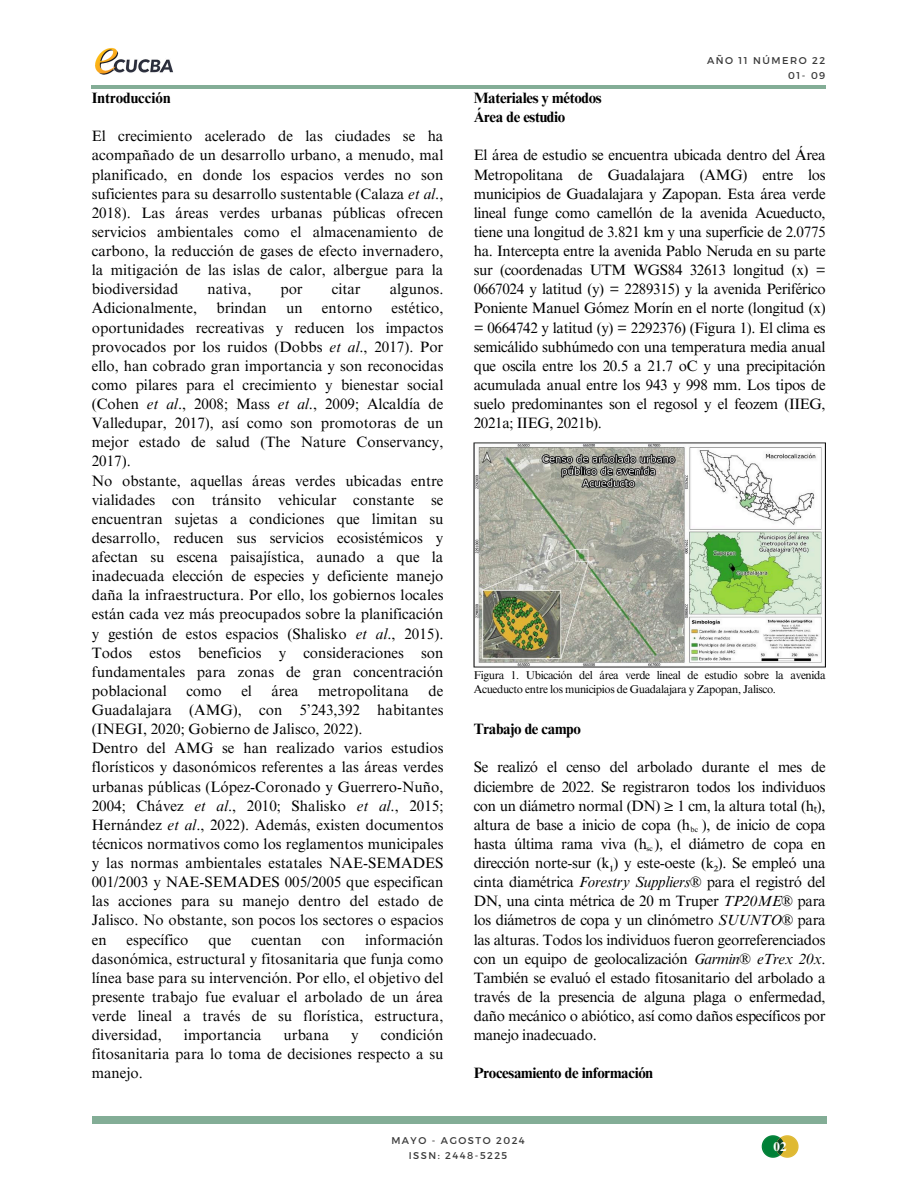
<style>
.page{position:relative;width:918px;height:1188px;background:#fff}
.page>*{position:absolute;margin:0;border:0;box-sizing:border-box;transform-origin:0 0}
.t1{font:15px/19.2px "Times NRMT Pro";color:#000;text-align:justify}
.t2{font:700 15px/19.2px "Times NRMT Pro";letter-spacing:-.02em;color:#000}
.t3{font:700 15px "Times NRMT Pro";color:#000}
.t4{font:700 13.05px "Te X Gyre Termes";color:#fefefe}
.t5{font:11.25px/13.2px "Times NRMT Pro";letter-spacing:-.03em;color:#000}
.t6{font:9.9px/14.9px "Montserrat";letter-spacing:.15em;color:#3a3a3a;text-align:right}
.t7{font:7.5px "Times NRMT Pro";color:#000}
.s1{font-style:italic}
.s2{font-family:"Noto Sans"}
</style>
<div class="page">
<hr style="left:92px;top:85px;width:734px;height:4px;background:#83ad96">
<div style="left:92px;top:1117px;width:734px;height:6px;background:#83ad96"></div>
<svg style="left:762px;top:1135px;width:37px;height:23px"></svg>
<img style="left:95px;top:47px;width:78px;height:28px">
<img style="left:474px;top:442px;width:352px;height:225px">
<h1 class="t3" style="left:92px;top:92px;width:80px">Introducción</h1>
<h2 class="t1" style="left:92px;top:128px;width:353px">El crecimiento acelerado de las ciudades se ha acompañado de un desarrollo urbano, a menudo, mal planificado, en donde los espacios verdes no son suficientes para su desarrollo sustentable (Calaza <span class="s1">et al</span>., 2018). Las áreas verdes urbanas públicas ofrecen servicios ambientales como el almacenamiento de carbono, la reducción de gases de efecto invernadero, la mitigación de las islas de calor, albergue para la biodiversidad</h2>
<h2 class="t1" style="left:208px;top:281px;width:45px">nativa,</h2>
<h2 class="t1" style="left:280px;top:281px;width:24px">por</h2>
<h2 class="t1" style="left:332px;top:281px;width:30px">citar</h2>
<h2 class="t1" style="left:390px;top:281px;width:55px">algunos.</h2>
<h2 class="t1" style="left:92px;top:301px;width:353px;text-align:left;text-indent:300px">estético, oportunidades recreativas y reducen los impactos provocados por los ruidos (Dobbs <span class="s1">et al</span>., 2017). Por ello, han cobrado gran importancia y son reconocidas como pilares para el crecimiento y bienestar social (Cohen <span class="s1">et al</span>., 2008; Mass <span class="s1">et al</span>., 2009; Alcaldía de Valledupar, 2017), así como son promotoras de un mejor estado de salud (The Nature Conservancy, 2017).<br>No obstante, aquellas áreas verdes ubicadas entre vialidades con tránsito vehicular constante se encuentran sujetas a condiciones que limitan su desarrollo, reducen sus servicios ecosistémicos y afectan su escena paisajística, aunado a que la inadecuada elección de especies y deficiente manejo daña la infraestructura. Por ello, los gobiernos locales están cada vez más preocupados sobre la planificación y gestión de estos espacios (Shalisko <span class="s1">et al</span>., 2015).<br>Todos estos beneficios y consideraciones son fundamentales para zonas de gran concentración poblacional</h2>
<h2 class="t1" style="left:92px;top:301px;width:107px">Adicionalmente,</h2>
<h2 class="t1" style="left:216px;top:301px;width:52px">brindan</h2>
<h2 class="t1" style="left:286px;top:301px;width:18px">un</h2>
<h2 class="t1" style="left:322px;top:301px;width:52px">entorno</h2>
<h2 class="t1" style="left:186px;top:683px;width:37px">como</h2>
<h2 class="t1" style="left:241px;top:683px;width:12px">el</h2>
<h2 class="t1" style="left:271px;top:683px;width:29px">área</h2>
<h2 class="t1" style="left:318px;top:683px;width:92px">metropolitana</h2>
<h2 class="t1" style="left:92px;top:683px;width:353px;text-align:left;text-indent:337px">de Guadalajara (AMG), con 5’243,392 habitantes (INEGI, 2020; Gobierno de Jalisco, 2022).<br>Dentro del AMG se han realizado varios estudios florísticos y dasonómicos referentes a las áreas verdes urbanas públicas (López-Coronado y Guerrero-Nuño, 2004; Chávez <span class="s1">et al</span>., 2010; Shalisko <span class="s1">et al</span>., 2015; Hernández <span class="s1">et al</span>., 2022). Además, existen documentos técnicos normativos como los reglamentos municipales y las normas ambientales estatales NAE-SEMADES 001/2003 y NAE-SEMADES 005/2005 que especifican las acciones para su manejo dentro del estado de Jalisco. No obstante, son pocos los sectores o espacios en</h2>
<h2 class="t1" style="left:92px;top:932px;width:353px;text-indent:273px">información dasonómica, estructural y fitosanitaria que funja como línea base para su intervención. Por ello, el objetivo del presente trabajo fue evaluar el arbolado de un área verde lineal a través de su florística, estructura, diversidad,</h2>
<h2 class="t1" style="left:127px;top:932px;width:63px">específico</h2>
<h2 class="t1" style="left:208px;top:932px;width:25px">que</h2>
<h2 class="t1" style="left:251px;top:932px;width:52px">cuentan</h2>
<h2 class="t1" style="left:322px;top:932px;width:25px">con</h2>
<h2 class="t1" style="left:92px;top:1027px;width:353px;text-indent:289px">condición fitosanitaria para lo toma de decisiones respecto a su manejo.</h2>
<h2 class="t1" style="left:184px;top:1027px;width:79px">importancia</h2>
<h2 class="t1" style="left:284px;top:1027px;width:47px">urbana</h2>
<h2 class="t1" style="left:351px;top:1027px;width:9px">y</h2>
<p class="t6" style="left:707px;top:53px;width:120px">AÑO 11 NÚMERO 22<br>01- 09</p>
<h2 class="t2" style="left:474px;top:90px;width:130px">Materiales y métodos<br>Área de estudio</h2>
<h1 class="t1" style="left:474px;top:148px;width:353px">El área de estudio se encuentra ubicada dentro del Área Metropolitana de Guadalajara (AMG) entre los municipios de Guadalajara y Zapopan. Esta área verde lineal funge como camellón de la avenida Acueducto, tiene una longitud de 3.821 km y una superficie de 2.0775 ha. Intercepta entre la avenida Pablo Neruda en su parte sur (coordenadas UTM WGS84 32613 longitud (x) = 0667024 y latitud (y) = 2289315) y la avenida Periférico Poniente Manuel Gómez Morín en el norte (longitud (x) = 0664742 y latitud (y) = 2292376) (Figura 1). El clima es semicálido subhúmedo con una temperatura media anual que oscila entre los 20.5 a 21.7 oC y una precipitación acumulada anual entre los 943 y 998 mm. Los tipos de suelo predominantes son el regosol y el feozem (IIEG, 2021a; IIEG, 2021b).</h1>
<h1 class="t5" style="left:474px;top:670px;width:354px">Figura 1. Ubicación del área verde lineal de estudio sobre la avenida<br>Acueducto entre los municipios de Guadalajara y Zapopan, Jalisco.</h1>
<p class="t2" style="left:474px;top:721px;width:109px">Trabajo de campo</p>
<p class="t1" style="left:474px;top:760px;width:353px">Se realizó el censo del arbolado durante el mes de diciembre de 2022. Se registraron todos los individuos con un diámetro normal (DN) ≥ 1 cm, la altura total (h<span class="s2">ₜ</span>), altura de base a inicio de copa (h ), de inicio de copa hasta última rama viva (h ), el diámetro de copa en dirección norte-sur (k₁) y este-oeste (k₂). Se empleó una cinta diamétrica <span class="s1">Forestry Suppliers</span>® para el registró del DN, una cinta métrica de 20 m Truper <span class="s1">TP20ME</span>® para los diámetros de copa y un clinómetro <span class="s1">SUUNTO</span>® para las alturas. Todos los individuos fueron georreferenciados con un equipo de geolocalización <span class="s1">Garmin</span>® <span class="s1">eTrex 20x</span>.<br>También se evaluó el estado fitosanitario del arbolado a través de la presencia de alguna plaga o enfermedad, daño mecánico o abiótico, así como daños específicos por manejo inadecuado.</p>
<p class="t2" style="left:474px;top:1066px;width:181px">Procesamiento de información</p>
<h3 class="t7" style="left:691px;top:826px;width:9px">bc</h3>
<p class="t7" style="left:646px;top:846px;width:8px">sc</p>
<h2 class="t6" style="left:391px;top:1133px;width:135px;text-align:center">MAYO - AGOSTO 2024<br>ISSN: 2448-5225</h2>
<h1 class="t4" style="left:774px;top:1137px;width:15px">02</h1>
</div>
